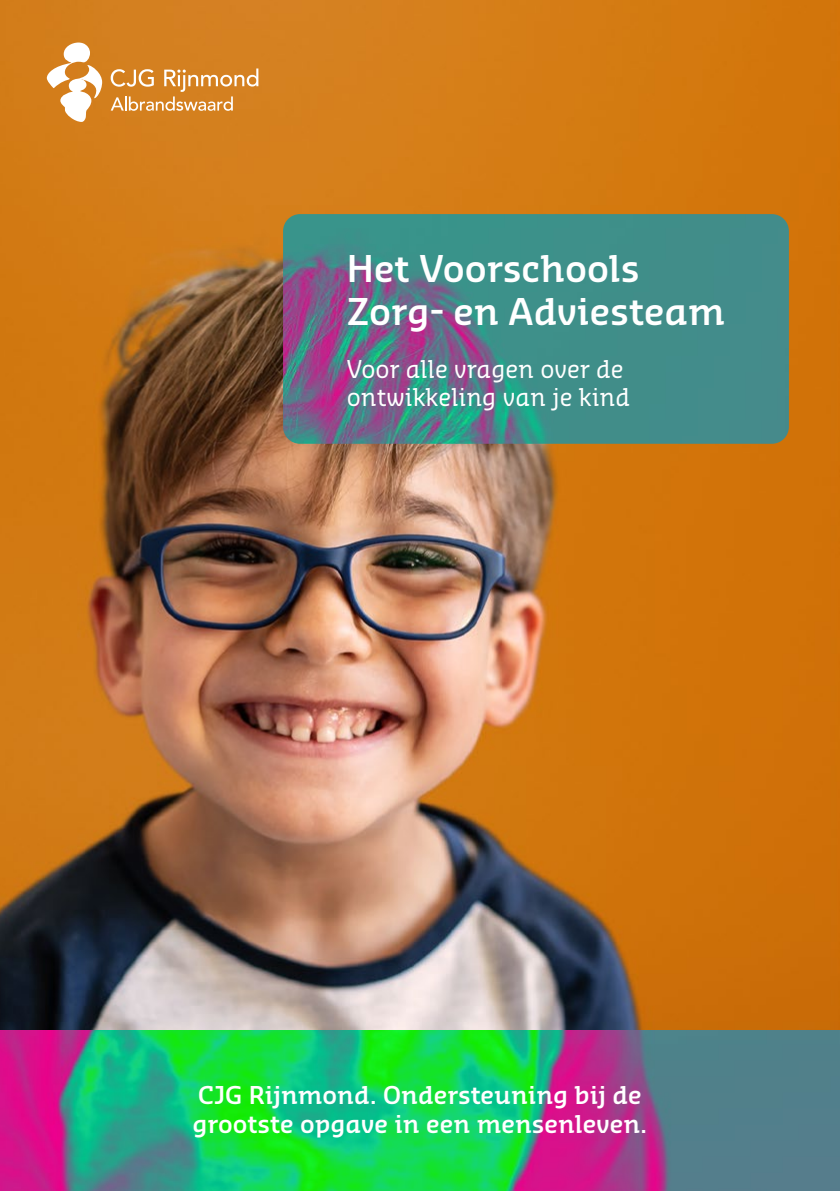
<style>
.page{position:relative;width:840px;height:1191px;background:#fff}
.page>*{position:absolute;margin:0;border:0;box-sizing:border-box;transform-origin:0 0}
.H1_-_kop__wit{font:600 36px/43.2px "Sansa Slab Pro";color:#fff}
.H2_-_belofte__wit{font:600 24px/28.8px "Sansa Slab Pro";color:#fff}
.H2_-_subkop__wit{font:24px/28.8px "Sansa Slab Pro";color:#fff}
</style>
<div class="page">
<img style="left:0;top:0;width:839px;height:1030px">
<img style="left:0;top:1030px;width:839px;height:161px">
<svg style="left:47px;top:43px;width:55px;height:79px"></svg>
<svg style="left:111px;top:68px;width:147px;height:43px;background:#dc994d"></svg>
<img style="left:283px;top:214px;width:505px;height:230px">
<h1 class="H1_-_kop__wit" style="left:347px;top:245px;width:379px">Het Voorschools<br>Zorg- en Adviesteam</h1>
<h2 class="H2_-_subkop__wit" style="left:347px;top:353px;width:285px">Voor alle vragen over de ontwikkeling van je kind</h2>
<h2 class="H2_-_belofte__wit" style="left:192px;top:1079px;width:456px">CJG Rijnmond. Ondersteuning bij de grootste opgave in een mensenleven.</h2>
</div>
